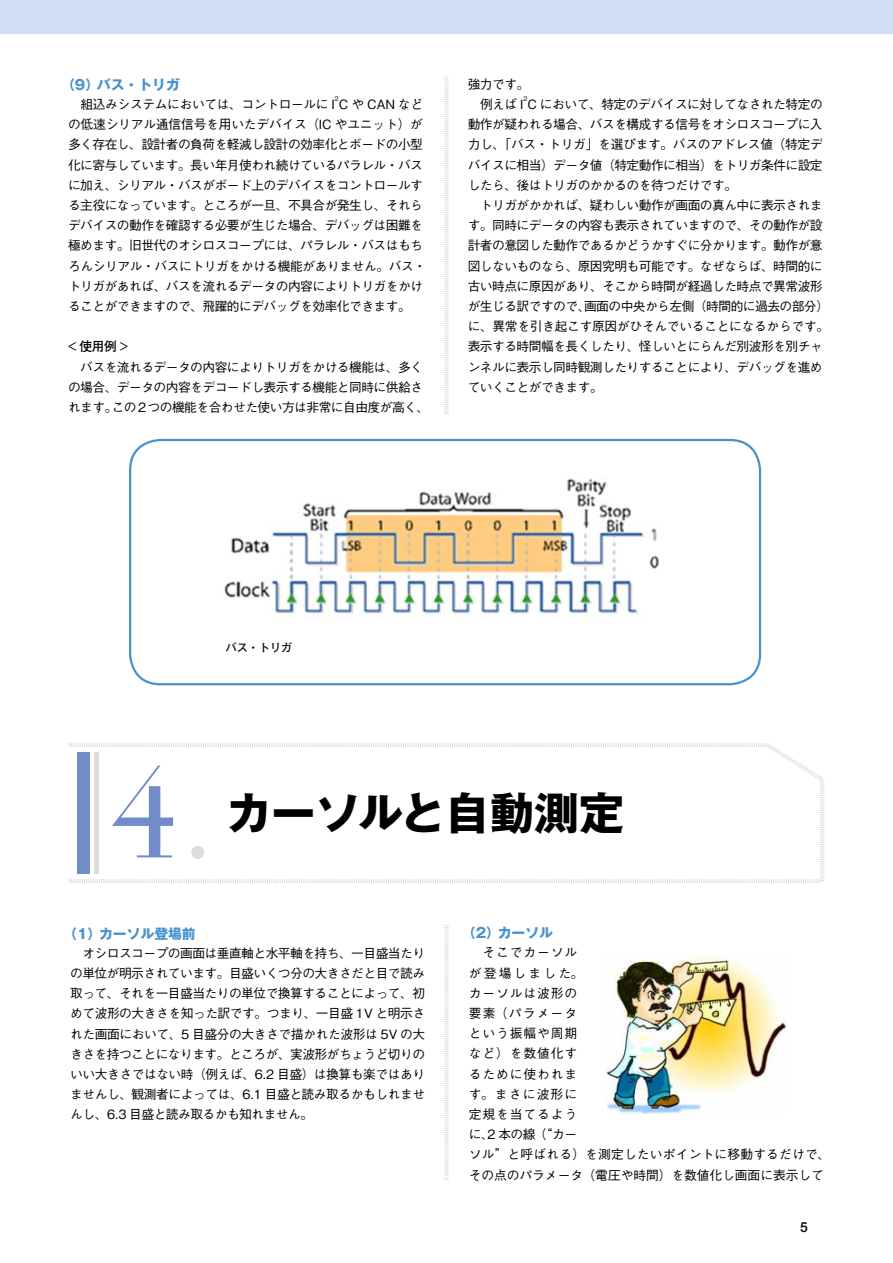
<style>
.page{position:relative;width:893px;height:1263px;background:#fff}
.page>*{position:absolute;margin:0;border:0;box-sizing:border-box;transform-origin:0 0}
.t1{font:127.5px "Bauer Bodoni";color:#718cc7}
.t2{font:700 44.7px "Gothic MB101 Pro";color:#000}
.t3{font:700 13.8px "Gothic MB101 Pro";color:#4793d0}
.t4{font:500 12.75px/20.2px "Gothic BBB Pro";letter-spacing:-.04em;color:#000}
.t5{font:500 12.75px/20.2px "Gothic BBB Pro";letter-spacing:.07em;color:#000}
.t6{font:700 12.75px "Futo Go B101 Pro";color:#000}
.t7{font:700 11.7px "Futo Go B101 Pro";color:#000}
.t8{font:500 6.45px "Gothic BBB Pro";color:#000}
.s1{color:#dcdddd}
</style>
<div class="page">
<img style="left:224px;top:478px;width:436px;height:138px">
<div style="left:129px;top:439px;width:632px;height:246px;border:2px solid #4793d0;border-radius:30px"></div>
<svg style="left:444px;top:925px;width:5px;height:255px"></svg>
<svg style="left:69px;top:743px;width:756px;height:140px"></svg>
<hr style="left:95px;top:752px;width:4px;height:122px;background:#dcdddd">
<div style="left:78px;top:752px;width:12px;height:122px;background:#718cc7"></div>
<svg style="left:444px;top:78px;width:5px;height:336px"></svg>
<div style="left:0;top:0;width:893px;height:34px;background:#d0def2"></div>
<img style="left:606px;top:954px;width:180px;height:161px">
<p class="t3" style="left:61px;top:73px;width:120px">（9）バス・トリガ</p>
<p class="t4" style="left:68px;top:93px;width:357px">　組込みシステムにおいては、コントロールに I C や CAN など</p>
<p class="t8" style="left:335px;top:94px;width:6px">2</p>
<p class="t4" style="left:68px;top:113px;width:360px">の低速シリアル通信信号を用いたデバイス（IC やユニット）が多く存在し、設計者の負荷を軽減し設計の効率化とボードの小型化に寄与しています。長い年月使われ続けているパラレル・バスに加え、シリアル・バスがボード上のデバイスをコントロールする主役になっています。ところが一旦、不具合が発生し、それらデバイスの動作を確認する必要が生じた場合、デバッグは困難を極めます。旧世代のオシロスコープには、パラレル・バスはもちろんシリアル・バスにトリガをかける機能がありません。バス・トリガがあれば、バスを流れるデータの内容によりトリガをかけることができますので、飛躍的にデバッグを効率化できます。</p>
<p class="t6" style="left:68px;top:336px;width:62px">&lt; 使用例 &gt;</p>
<p class="t4" style="left:68px;top:355px;width:363px">　バスを流れるデータの内容によりトリガをかける機能は、多くの場合、データの内容をデコードし表示する機能と同時に供給されます。この 2 つの機能を合わせた使い方は非常に自由度が高く、</p>
<p class="t4" style="left:468px;top:72px;width:357px">強力です。<br>　例えば I C において、特定のデバイスに対してなされた特定の</p>
<p class="t8" style="left:523px;top:94px;width:6px">2</p>
<p class="t4" style="left:468px;top:113px;width:363px">動作が疑われる場合、バスを構成する信号をオシロスコープに入力し、「バス・トリガ」を選びます。バスのアドレス値（特定デバイスに相当）データ値（特定動作に相当）をトリガ条件に設定したら、後はトリガのかかるのを待つだけです。<br>　トリガがかかれば、疑わしい動作が画面の真ん中に表示されます。同時にデータの内容も表示されていますので、その動作が設計者の意図した動作であるかどうかすぐに分かります。動作が意図しないものなら、原因究明も可能です。なぜならば、時間的に古い時点に原因があり、そこから時間が経過した時点で異常波形が生じる訳ですので、画面の中央から左側（時間的に過去の部分）に、異常を引き起こす原因がひそんでいることになるからです。表示する時間幅を長くしたり、怪しいとにらんだ別波形を別チャンネルに表示し同時観測したりすることにより、デバッグを進めていくことができます。</p>
<p class="t7" style="left:225px;top:638px;width:69px">バス・トリガ</p>
<h1 class="t1" style="left:109px;top:737px;width:108px">4<span class="s1">.</span></h1>
<h2 class="t2" style="left:226px;top:775px;width:399px">カーソルと自動測定</h2>
<p class="t3" style="left:63px;top:922px;width:134px">（1）カーソル登場前</p>
<p class="t4" style="left:70px;top:941px;width:357px;text-align:justify">　オシロスコープの画面は垂直軸と水平軸を持ち、一目盛当たりの単位が明示されています。目盛いくつ分の大きさだと目で読み取って、それを一目盛当たりの単位で換算することによって、初めて波形の大きさを知った訳です。つまり、一目盛 1V と明示された画面において、5 目盛分の大きさで描かれた波形は 5V の大きさを持つことになります。ところが、実波形がちょうど切りのいい大きさではない時（例えば、6.2 目盛）は換算も楽ではありませんし、観測者によっては、6.1 目盛と読み取るかもしれませんし、6.3 目盛と読み取るかも知れません。</p>
<p class="t3" style="left:462px;top:921px;width:93px">（2）カーソル</p>
<p class="t5" style="left:469px;top:941px;width:363px">　そこでカーソル<br>が登場しました。<br>カーソルは波形の<br>要素（パラメータ<br>という振幅や周期<br>など）を数値化す<br>るために使われま<br>す。まさに波形に<br>定規を当てるよう<br>に、2 本の線（“カー<br>ソル”と呼ばれる）を測定したいポイントに移動するだけで、その点のパラメータ（電圧や時間）を数値化し画面に表示して</p>
</div>
